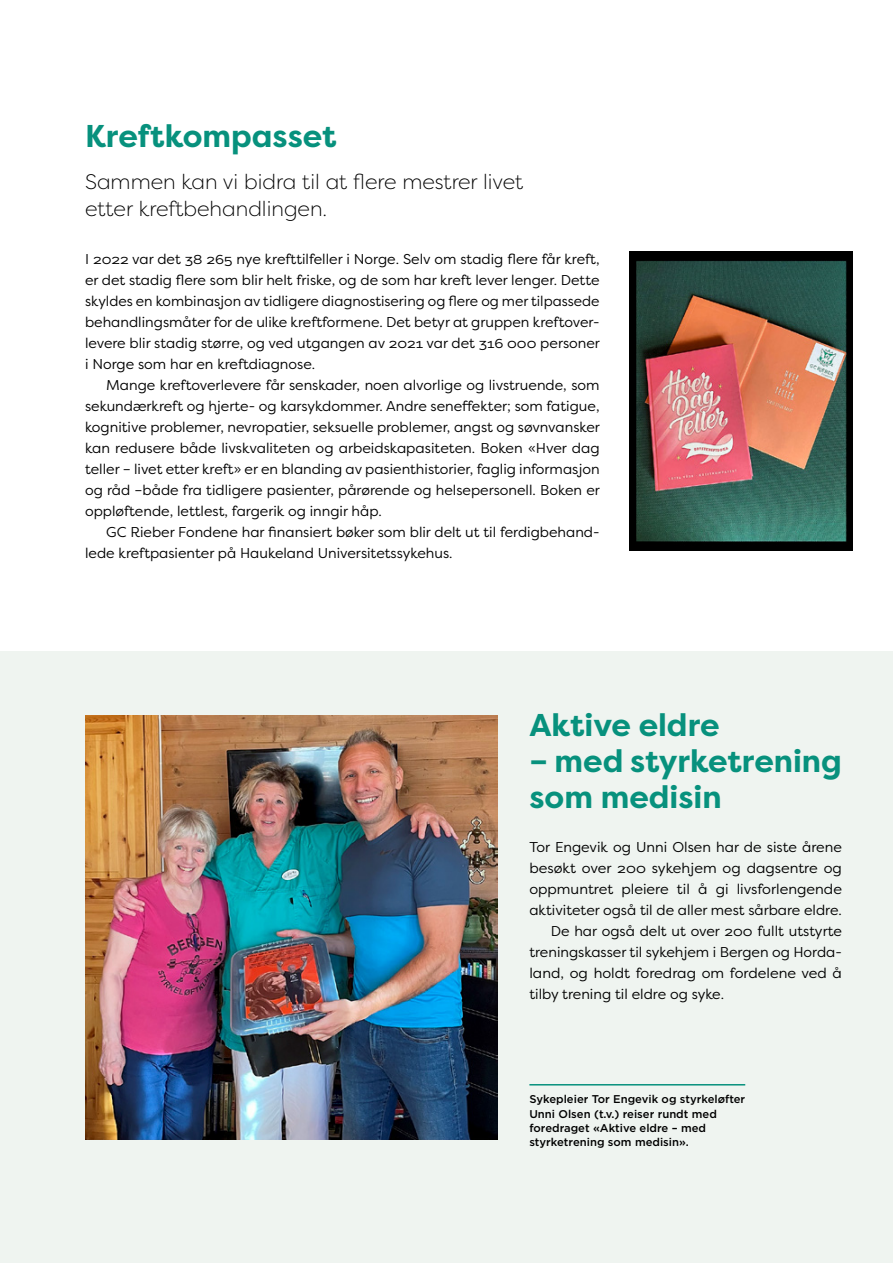
<style>
.page{position:relative;width:893px;height:1263px;background:#fff}
.page>*{position:absolute;margin:0;border:0;box-sizing:border-box;transform-origin:0 0}
.t1{font:700 31.5px/36px "Filson Pro";color:#07917d}
.Ingress{font:300 21px/27px "Filson Pro";color:#000}
.Brødtekst{font:14.25px/21px "Filson Pro";color:#000;text-align:justify}
.Brødtekst_uten{font:14.25px/21px "Filson Pro";color:#000;text-align:justify}
.t2{font:500 11.25px/14.2px "Gotham";color:#000}
</style>
<div class="page">
<div style="left:0;top:652px;width:893px;height:611px;background:#eff4f0"></div>
<img style="left:629px;top:252px;width:223px;height:298px">
<img style="left:85px;top:715px;width:412px;height:424px">
<hr style="left:529px;top:1084px;width:216px;height:1px;background:#07917d">
<h2 class="t1" style="left:85px;top:119px;width:253px">Kreftkompasset</h2>
<p class="Ingress" style="left:85px;top:167px;width:440px">Sammen kan vi bidra til at flere mestrer livet etter kreftbehandlingen.</p>
<p class="Brødtekst_uten" style="left:85px;top:248px;width:516px">I 2022 var det 38 265 nye krefttilfeller i Norge. Selv om stadig flere får kreft, er det stadig flere som blir helt friske, og de som har kreft lever lenger. Dette skyldes en kombinasjon av tidligere diagnostisering og flere og mer tilpassede behandlingsmåter for de ulike kreftformene. Det betyr at gruppen kreftover&shy;levere blir stadig større, og ved utgangen av 2021 var det 316 000 personer i Norge som har en kreftdiagnose.</p>
<p class="Brødtekst" style="left:85px;top:374px;width:516px;text-indent:21px">Mange kreftoverlevere får senskader, noen alvorlige og livstruende, som sekundærkreft og hjerte- og karsykdommer. Andre seneffekter; som fatigue, kognitive problemer, nevropatier, seksuelle problemer, angst og søvnvansker kan redusere både livskvaliteten og arbeidskapasiteten. Boken «Hver dag teller – livet etter kreft» er en blanding av pasienthistorier, faglig informasjon og råd –både fra tidligere pasienter, pårørende og helsepersonell. Boken er oppløftende, lettlest, fargerik og inngir håp.</p>
<p class="Brødtekst" style="left:85px;top:521px;width:516px;text-indent:21px">GC Rieber Fondene har finansiert bøker som blir delt ut til ferdigbehand&shy;lede kreftpasienter på Haukeland Universitetssykehus.</p>
<h2 class="t1" style="left:529px;top:708px;width:192px">Aktive eldre</h2>
<h2 class="t1" style="left:529px;top:744px;width:314px">– med styrketrening som medisin</h2>
<p class="Brødtekst_uten" style="left:529px;top:836px;width:314px">Tor Engevik og Unni Olsen har de siste årene besøkt over 200 sykehjem og dagsentre og oppmuntret pleiere til å gi livsforlengende aktiviteter også til de aller mest sårbare eldre.</p>
<p class="Brødtekst" style="left:529px;top:920px;width:314px;text-indent:21px">De har også delt ut over 200 fullt utstyrte treningskasser til sykehjem i Bergen og Horda&shy;land, og holdt foredrag om fordelene ved å tilby trening til eldre og syke.</p>
<p class="t2" style="left:529px;top:1092px;width:217px">Sykepleier Tor Engevik og styrkeløfter Unni Olsen (t.v.) reiser rundt med foredraget «Aktive eldre – med styrketrening som medisin».</p>
</div>
